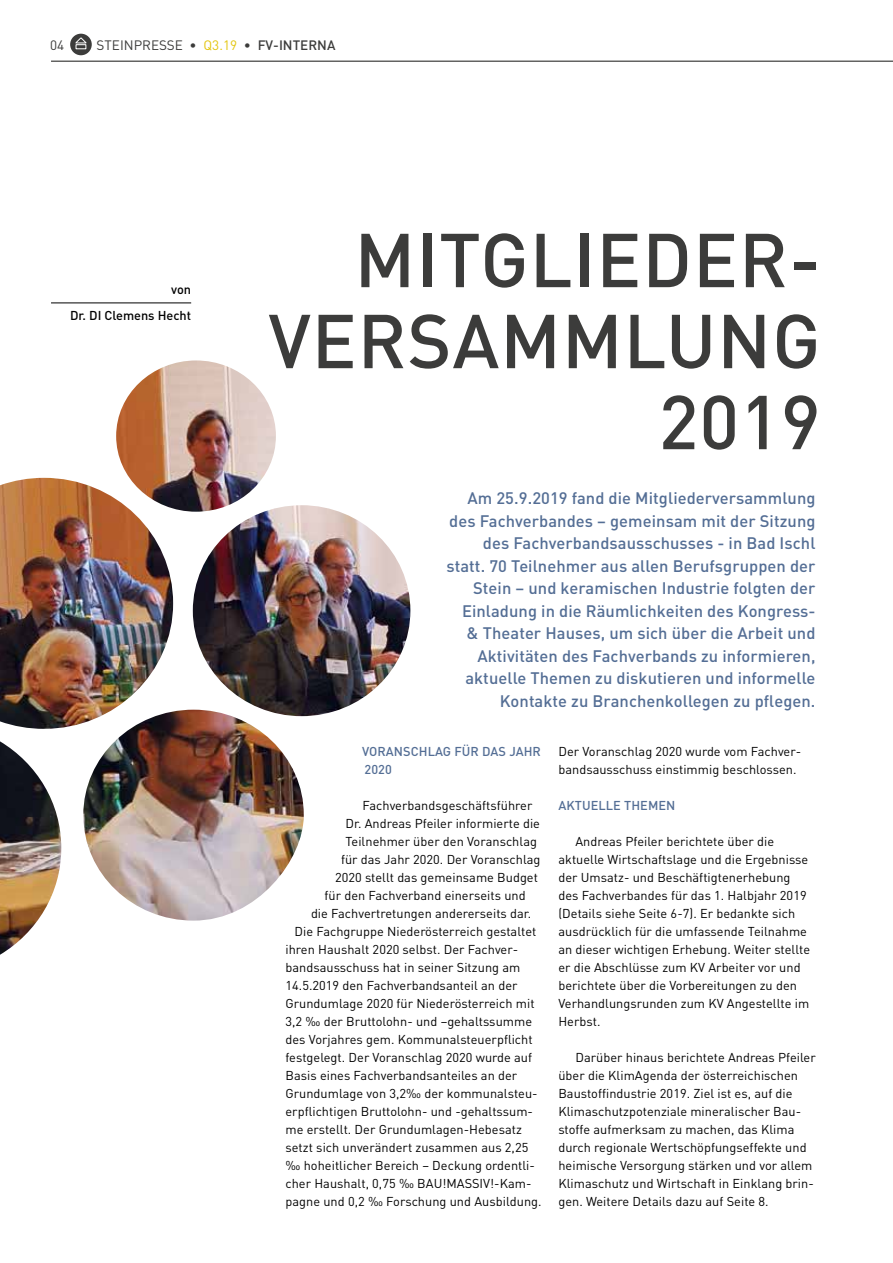
<style>
.page{position:relative;width:893px;height:1263px;background:#fff}
.page>*{position:absolute;margin:0;border:0;box-sizing:border-box;transform-origin:0 0}
.t1{font:500 75px/81px "DIN";letter-spacing:.01em;color:#3c3c3b;text-align:right}
.t2{font:500 16.5px/22.5px "DIN";letter-spacing:.005em;color:#546e95;text-align:right}
.t3{font:13.5px "DIN";color:#3c3c3b}
.t4{font:12.75px/18px "DIN";letter-spacing:.005em;color:#000}
.t5{font:500 12.75px/18px "DIN";letter-spacing:.005em;color:#546e95}
.t6{font:500 12.75px/25.5px "DIN";color:#000;text-align:right}
.s1{color:#e3c50e}
.s2{font-weight:500}
</style>
<div class="page">
<hr style="left:51px;top:61px;width:842px;height:1px;background:#3c3c3b">
<hr style="left:51px;top:302px;width:140px;height:1px;background:#000">
<div style="left:70px;top:34px;width:22px;height:21px;background:#3c3c3b;border-radius:50%"></div>
<svg style="left:75px;top:37px;width:12px;height:13px"></svg>
<img style="left:0;top:360px;width:410px;height:595px">
<p class="t3" style="left:50px;top:37px;width:16px">04</p>
<p class="t3" style="left:97px;top:37px;width:240px">STEINPRESSE • <span class="s1">Q3.19</span> • <span class="s2">FV-INTERNA</span></p>
<p class="t6" style="left:70px;top:276px;width:123px">von<br>Dr. DI Clemens Hecht</p>
<h1 class="t1" style="left:268px;top:217px;width:554px">MITGLIEDER-<br>VERSAMMLUNG<br>2019</h1>
<p class="t2" style="left:447px;top:486px;width:370px">Am 25.9.2019 fand die Mitgliederversammlung des Fachverbandes – gemeinsam mit der Sitzung des Fachverbandsausschusses - in Bad Ischl statt. 70 Teilnehmer aus allen Berufsgruppen der Stein – und keramischen Industrie folgten der Einladung in die Räumlichkeiten des Kongress-&amp; Theater Hauses, um sich über die Arbeit und Aktivitäten des Fachverbands zu informieren, aktuelle Themen zu diskutieren und informelle Kontakte zu Branchenkollegen zu pflegen.</p>
<p class="t5" style="left:362px;top:742px;width:180px">VORANSCHLAG FÜR DAS JAHR<br>2020</p>
<p class="t4" style="left:362px;top:796px;width:171px">Fachverbandsgeschäftsführer</p>
<p class="t4" style="left:345px;top:814px;width:196px">Dr. Andreas Pfeiler informierte die</p>
<p class="t4" style="left:345px;top:832px;width:193px">Teilnehmer über den Voranschlag</p>
<p class="t4" style="left:341px;top:850px;width:201px">für das Jahr 2020. Der Voranschlag</p>
<p class="t4" style="left:335px;top:868px;width:204px">2020 stellt das gemeinsame Budget</p>
<p class="t4" style="left:324px;top:886px;width:203px">für den Fachverband einerseits und</p>
<p class="t4" style="left:311px;top:904px;width:222px">die Fachvertretungen andererseits dar.</p>
<p class="t4" style="left:294px;top:922px;width:243px">Die Fachgruppe Niederösterreich gestaltet</p>
<p class="t4" style="left:285px;top:940px;width:234px">ihren Haushalt 2020 selbst. Der Fachver-</p>
<p class="t4" style="left:285px;top:958px;width:236px">bandsausschuss hat in seiner Sitzung am</p>
<p class="t4" style="left:285px;top:976px;width:234px">14.5.2019 den Fachverbandsanteil an der</p>
<p class="t4" style="left:285px;top:994px;width:251px">Grundumlage 2020 für Niederösterreich mit</p>
<p class="t4" style="left:285px;top:1012px;width:248px">3,2 ‰ der Bruttolohn- und –gehaltssumme</p>
<p class="t4" style="left:285px;top:1030px;width:249px">des Vorjahres gem. Kommunalsteuerpflicht</p>
<p class="t4" style="left:285px;top:1048px;width:248px">festgelegt. Der Voranschlag 2020 wurde auf</p>
<p class="t4" style="left:285px;top:1066px;width:233px">Basis eines Fachverbandsanteiles an der</p>
<p class="t4" style="left:285px;top:1084px;width:254px">Grundumlage von 3,2‰ der kommunalsteu-</p>
<p class="t4" style="left:285px;top:1102px;width:249px">erpflichtigen Bruttolohn- und -gehaltssum-</p>
<p class="t4" style="left:285px;top:1120px;width:238px">me erstellt. Der Grundumlagen-Hebesatz</p>
<p class="t4" style="left:285px;top:1138px;width:244px">setzt sich unverändert zusammen aus 2,25</p>
<p class="t4" style="left:285px;top:1156px;width:251px">‰ hoheitlicher Bereich – Deckung ordentli-</p>
<p class="t4" style="left:285px;top:1174px;width:248px">cher Haushalt, 0,75 ‰ BAU!MASSIV!-Kam-</p>
<p class="t4" style="left:285px;top:1192px;width:258px">pagne und 0,2 ‰ Forschung und Ausbildung.</p>
<p class="t4" style="left:558px;top:742px;width:244px">Der Voranschlag 2020 wurde vom Fachver&shy;bandsausschuss einstimmig beschlossen.</p>
<p class="t5" style="left:558px;top:796px;width:118px">AKTUELLE THEMEN</p>
<p class="t4" style="left:558px;top:832px;width:253px;text-indent:17px">Andreas Pfeiler berichtete über die aktuelle Wirtschaftslage und die Ergebnisse der Umsatz- und Beschäftigtenerhebung des Fachverbandes für das 1. Halbjahr 2019 (Details siehe Seite 6-7). Er bedankte sich ausdrücklich für die umfassende Teilnahme an dieser wichtigen Erhebung. Weiter stellte er die Abschlüsse zum KV Arbeiter vor und berichtete über die Vorbereitungen zu den Verhandlungsrunden zum KV Angestellte im Herbst.</p>
<p class="t4" style="left:558px;top:1048px;width:259px;text-indent:17px">Darüber hinaus berichtete Andreas Pfeiler über die KlimAgenda der österreichischen Baustoffindustrie 2019. Ziel ist es, auf die Klimaschutzpotenziale mineralischer Bau&shy;stoffe aufmerksam zu machen, das Klima durch regionale Wertschöpfungseffekte und heimische Versorgung stärken und vor allem Klimaschutz und Wirtschaft in Einklang brin&shy;gen. Weitere Details dazu auf Seite 8.</p>
</div>
